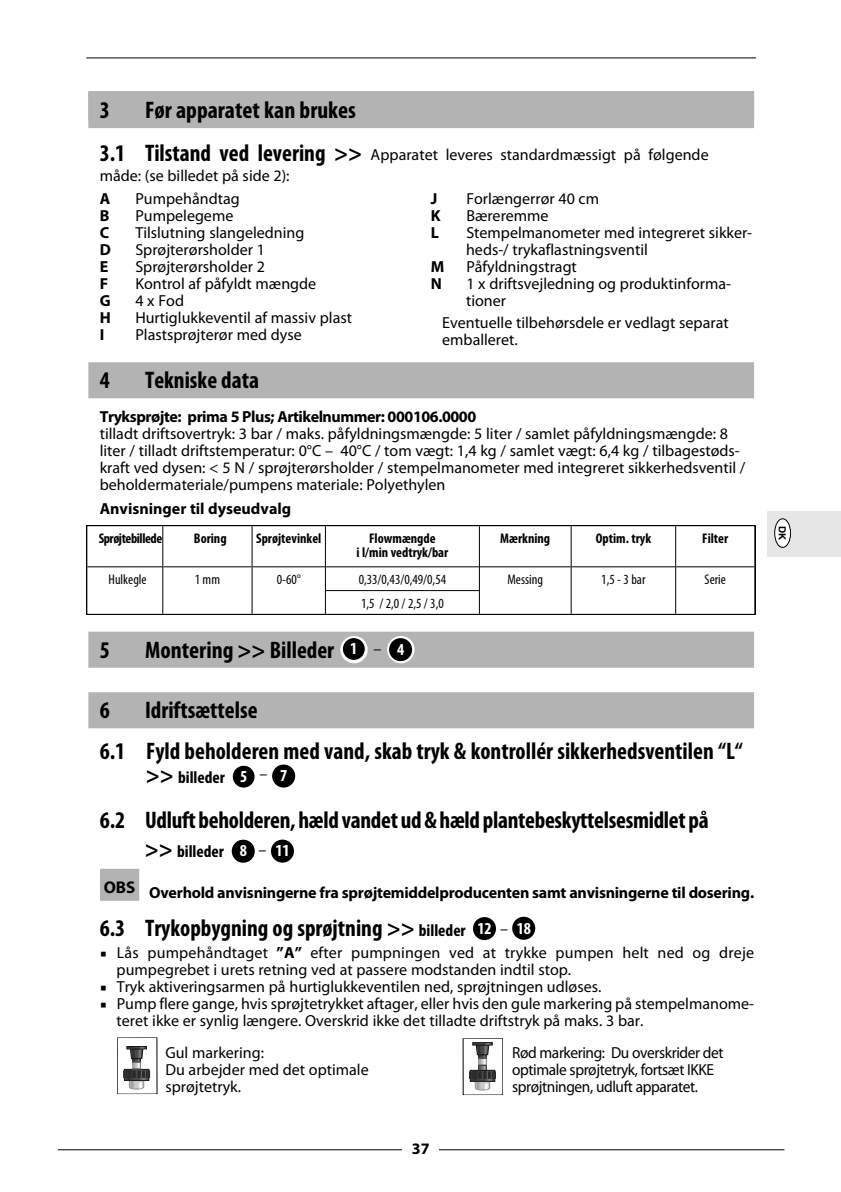
<style>
.page{position:relative;width:841px;height:1192px;background:#fff}
.page>*{position:absolute;margin:0;border:0;box-sizing:border-box;transform-origin:0 0}
.t1{font:700 condensed 24px "Myriad Pro";color:#000}
.t2{font:700 condensed 17px "Myriad Pro";color:#000}
.t3{font:700 17px "Myriad Pro";color:#000}
.t4{font:700 condensed 16.8px "Myriad Pro";color:#fff}
.t5{font:16px/17px "Myriad Pro";color:#000}
.t6{font:700 16px "Myriad Pro";letter-spacing:-.015em;color:#000}
.t7{font:16px/17px "Myriad Pro";letter-spacing:-.025em;color:#000;scale:.96 1}
.t8{font:700 condensed 14px "Myriad Pro";color:#000}
.t9{font:condensed 14px "Myriad Pro";color:#000}
.t10{font:700 condensed 14px "Myriad Pro";letter-spacing:-.03em;color:#000}
.t11{font:700 9.8px "Helvetica";color:#000}
.s1{font-weight:700;font-stretch:condensed;font-size:24px}
.s2{font-size:24px}
.s3{font-size:17px}
.s4{font-weight:700}
</style>
<div class="page">
<hr style="left:58px;top:1149px;width:726px;height:1px;background:#000">
<div style="left:402px;top:1131px;width:36px;height:37px;background:#fff"></div>
<hr style="left:86px;top:57px;width:669px;height:1px;background:#000">
<div style="left:767px;top:511px;width:73px;height:46px;background:#e6e6e6"></div>
<div style="left:774px;top:519px;width:16px;height:28px;background:#fff;border-radius:50%"></div>
<div style="left:773px;top:518px;width:17px;height:29px;border:1px solid #000;border-radius:50%"></div>
<div style="left:88px;top:91px;width:665px;height:30px;background:#b3b3b3"></div>
<div style="left:88px;top:92px;width:665px;height:36px;background:#b3b3b3"></div>
<div style="left:88px;top:362px;width:665px;height:36px;background:#b3b3b3"></div>
<div style="left:88px;top:631px;width:665px;height:36px;background:#b3b3b3"></div>
<div style="left:88px;top:692px;width:665px;height:36px;background:#b3b3b3"></div>
<svg style="left:269px;top:762px;width:28px;height:28px"></svg>
<div style="left:272px;top:764px;width:23px;height:23px;background:#000;border-radius:50%"></div>
<div style="left:232px;top:765px;width:23px;height:23px;background:#000;border-radius:50%"></div>
<div style="left:231px;top:764px;width:25px;height:24px;border:1px solid #fff;border-radius:50%"></div>
<svg style="left:340px;top:636px;width:27px;height:27px"></svg>
<div style="left:342px;top:637px;width:23px;height:23px;background:#000;border-radius:50%"></div>
<div style="left:341px;top:637px;width:25px;height:24px;border:1px solid #fff;border-radius:50%"></div>
<svg style="left:387px;top:636px;width:27px;height:27px"></svg>
<div style="left:389px;top:638px;width:23px;height:23px;background:#000;border-radius:50%"></div>
<svg style="left:268px;top:837px;width:27px;height:28px"></svg>
<div style="left:271px;top:839px;width:23px;height:23px;background:#000;border-radius:50%"></div>
<svg style="left:229px;top:838px;width:27px;height:28px"></svg>
<div style="left:231px;top:839px;width:23px;height:23px;background:#000;border-radius:50%"></div>
<svg style="left:510px;top:914px;width:27px;height:27px"></svg>
<div style="left:512px;top:916px;width:23px;height:23px;background:#000;border-radius:50%"></div>
<svg style="left:470px;top:916px;width:28px;height:27px"></svg>
<div style="left:472px;top:917px;width:23px;height:23px;background:#000;border-radius:50%"></div>
<div style="left:86px;top:525px;width:668px;height:90px;border:2px solid #000"></div>
<hr style="left:162px;top:526px;width:1px;height:88px;background:#000">
<hr style="left:251px;top:526px;width:1px;height:88px;background:#000">
<hr style="left:325px;top:526px;width:1px;height:88px;background:#000">
<hr style="left:478px;top:526px;width:1px;height:88px;background:#000">
<hr style="left:570px;top:526px;width:1px;height:88px;background:#000">
<hr style="left:674px;top:526px;width:1px;height:88px;background:#000">
<hr style="left:87px;top:566px;width:75px;height:1px;background:#000">
<hr style="left:163px;top:566px;width:88px;height:1px;background:#000">
<hr style="left:252px;top:566px;width:73px;height:1px;background:#000">
<hr style="left:326px;top:566px;width:152px;height:1px;background:#000">
<hr style="left:479px;top:566px;width:91px;height:1px;background:#000">
<hr style="left:571px;top:566px;width:103px;height:1px;background:#000">
<hr style="left:675px;top:566px;width:78px;height:1px;background:#000">
<hr style="left:326px;top:590px;width:152px;height:1px;background:#000">
<div style="left:100px;top:868px;width:39px;height:32px;background:#b3b3b3"></div>
<svg style="left:123px;top:1046px;width:27px;height:43px"></svg>
<div style="left:472px;top:1042px;width:20px;height:3px;border:1px solid #141414"></div>
<svg style="left:469px;top:1043px;width:26px;height:47px"></svg>
<p class="t1" style="left:100px;top:102px;width:12px">3</p>
<p class="t1" style="left:145px;top:102px;width:212px">Før apparatet kan brukes</p>
<p class="t5" style="left:100px;top:146px;width:610px;line-height:21px"><span class="s1">3.1 Tilstand ved levering &gt;&gt;</span> Apparatet leveres standardmæssigt på følgende måde: (se billedet på side 2):</p>
<p class="t6" style="left:100px;top:193px;width:12px">A</p>
<p class="t5" style="left:135px;top:192px;width:106px">Pumpehåndtag</p>
<p class="t6" style="left:100px;top:210px;width:11px">B</p>
<p class="t5" style="left:135px;top:209px;width:99px">Pumpelegeme</p>
<p class="t6" style="left:100px;top:227px;width:11px">C</p>
<p class="t5" style="left:135px;top:226px;width:170px">Tilslutning slangeledning</p>
<p class="t6" style="left:100px;top:244px;width:13px">D</p>
<p class="t5" style="left:135px;top:243px;width:131px">Sprøjterørsholder 1</p>
<p class="t6" style="left:100px;top:261px;width:10px">E</p>
<p class="t5" style="left:135px;top:260px;width:131px">Sprøjterørsholder 2</p>
<p class="t6" style="left:100px;top:278px;width:10px">F</p>
<p class="t5" style="left:135px;top:277px;width:182px">Kontrol af påfyldt mængde</p>
<p class="t6" style="left:100px;top:295px;width:12px">G</p>
<p class="t5" style="left:135px;top:294px;width:50px">4 x Fod</p>
<p class="t6" style="left:100px;top:312px;width:13px">H</p>
<p class="t5" style="left:135px;top:311px;width:218px">Hurtiglukkeventil af massiv plast</p>
<p class="t6" style="left:100px;top:329px;width:6px">I</p>
<p class="t5" style="left:135px;top:328px;width:168px">Plastsprøjterør med dyse</p>
<p class="t6" style="left:430px;top:193px;width:8px">J</p>
<p class="t5" style="left:466px;top:192px;width:134px">Forlængerrør 40 cm</p>
<p class="t6" style="left:430px;top:210px;width:11px">K</p>
<p class="t5" style="left:466px;top:209px;width:84px">Bæreremme</p>
<p class="t6" style="left:430px;top:227px;width:10px">L</p>
<p class="t5" style="left:466px;top:226px;width:287px">Stempelmanometer med integreret sikker&shy;heds-/ trykaflastningsventil</p>
<p class="t6" style="left:430px;top:261px;width:15px">M</p>
<p class="t5" style="left:466px;top:260px;width:112px">Påfyldningstragt</p>
<p class="t6" style="left:430px;top:278px;width:13px">N</p>
<p class="t5" style="left:466px;top:277px;width:266px">1 x driftsvejledning og produktinforma&shy;tioner</p>
<p class="t5" style="left:442px;top:316px;width:288px">Eventuelle tilbehørsdele er vedlagt separat emballeret.</p>
<p class="t1" style="left:100px;top:372px;width:12px">4</p>
<p class="t1" style="left:145px;top:372px;width:115px">Tekniske data</p>
<p class="t6" style="left:100px;top:411px;width:378px">Tryksprøjte: prima 5 Plus; Artikelnummer: 000106.0000</p>
<p class="t5" style="left:100px;top:427px;width:647px">tilladt driftsovertryk: 3 bar / maks. påfyldningsmængde: 5 liter / samlet påfyldningsmængde: 8 liter / tilladt driftstemperatur: 0°C – 40°C / tom vægt: 1,4 kg / samlet vægt: 6,4 kg / tilbagestøds&shy;kraft ved dysen: &lt; 5 N / sprøjterørsholder / stempelmanometer med integreret sikkerhedsventil / beholdermateriale/pumpens materiale: Polyethylen</p>
<p class="t6" style="left:100px;top:502px;width:193px">Anvisninger til dyseudvalg</p>
<p class="t10" style="left:99px;top:533px;width:65px">Sprøjtebillede</p>
<p class="t8" style="left:194px;top:533px;width:34px">Boring</p>
<p class="t8" style="left:256px;top:533px;width:67px">Sprøjtevinkel</p>
<p class="t8" style="left:369px;top:533px;width:68px">Flowmængde</p>
<p class="t8" style="left:356px;top:547px;width:93px">i l/min vedtryk/bar</p>
<p class="t8" style="left:500px;top:533px;width:51px">Mærkning</p>
<p class="t8" style="left:595px;top:533px;width:57px">Optim. tryk</p>
<p class="t8" style="left:701px;top:533px;width:28px">Filter</p>
<p class="t9" style="left:108px;top:571px;width:40px">Hulkegle</p>
<p class="t9" style="left:195px;top:571px;width:27px">1 mm</p>
<p class="t9" style="left:276px;top:571px;width:25px">0-60°</p>
<p class="t9" style="left:358px;top:571px;width:89px">0,33/0,43/0,49/0,54</p>
<p class="t9" style="left:507px;top:571px;width:37px">Messing</p>
<p class="t9" style="left:601px;top:571px;width:46px">1,5 - 3 bar</p>
<p class="t9" style="left:704px;top:571px;width:23px">Serie</p>
<p class="t9" style="left:361px;top:595px;width:84px">1,5 / 2,0 / 2,5 / 3,0</p>
<p class="t1" style="left:100px;top:641px;width:12px">5</p>
<p class="t1" style="left:145px;top:641px;width:190px">Montering &gt;&gt; Billeder</p>
<p class="t5" style="left:373px;top:641px;width:9px">–</p>
<p class="t1" style="left:100px;top:702px;width:12px">6</p>
<p class="t1" style="left:145px;top:702px;width:114px">Idriftsættelse</p>
<p class="t1" style="left:100px;top:743px;width:644px">6.1 Fyld beholderen med vand, skab tryk &amp; kontrollér sikkerhedsventilen “L“</p>
<p class="t2" style="left:146px;top:771px;width:80px"><span class="s2">&gt;&gt;</span> billeder</p>
<p class="t5" style="left:259px;top:767px;width:9px">–</p>
<p class="t1" style="left:100px;top:811px;width:610px">6.2 Udluft beholderen, hæld vandet ud &amp; hæld plantebeskyttelsesmidlet på</p>
<p class="t2" style="left:145px;top:844px;width:80px"><span class="s2">&gt;&gt;</span> billeder</p>
<p class="t5" style="left:258px;top:842px;width:9px">–</p>
<p class="t6" style="left:149px;top:887px;width:606px">Overhold anvisningerne fra sprøjtemiddelproducenten samt anvisningerne til dosering.</p>
<p class="t1" style="left:100px;top:919px;width:367px">6.3 Trykopbygning og sprøjtning &gt;&gt; <span class="s3">billeder</span></p>
<p class="t5" style="left:500px;top:921px;width:9px">–</p>
<p class="t5" style="left:116px;top:945px;width:638px;text-indent:-17px">▪ Lås pumpehåndtaget <span class="s4">”A”</span> efter pumpningen ved at trykke pumpen helt ned og dreje pumpegrebet i urets retning ved at passere modstanden indtil stop.</p>
<p class="t5" style="left:100px;top:979px;width:503px">▪ Tryk aktiveringsarmen på hurtiglukkeventilen ned, sprøjtningen udløses.</p>
<p class="t5" style="left:116px;top:996px;width:638px;text-indent:-17px">▪ Pump flere gange, hvis sprøjtetrykket aftager, eller hvis den gule markering på stempelmanome&shy;teret ikke er synlig længere. Overskrid ikke det tilladte driftstryk på maks. 3 bar.</p>
<p class="t4" style="left:350px;top:638px;width:9px">1</p>
<p class="t4" style="left:397px;top:639px;width:9px">4</p>
<p class="t4" style="left:240px;top:766px;width:9px">5</p>
<p class="t4" style="left:280px;top:765px;width:9px">7</p>
<p class="t4" style="left:240px;top:840px;width:9px">8</p>
<p class="t4" style="left:275px;top:840px;width:16px">11</p>
<p class="t3" style="left:104px;top:880px;width:33px">OBS</p>
<p class="t4" style="left:477px;top:918px;width:16px">12</p>
<p class="t4" style="left:516px;top:917px;width:16px">18</p>
<p class="t5" style="left:165px;top:1045px;width:205px">Gul markering:<br>Du arbejder med det optimale sprøjtetryk.</p>
<p class="t7" style="left:512px;top:1045px;width:222px">Rød markering: Du overskrider det optimale sprøjtetryk, fortsæt IKKE sprøjtningen, udluft apparatet.</p>
<p class="t6" style="left:411px;top:1142px;width:19px">37</p>
<p class="t11" style="left:785px;top:526px;width:16px;rotate:90deg">DK</p>
</div>
